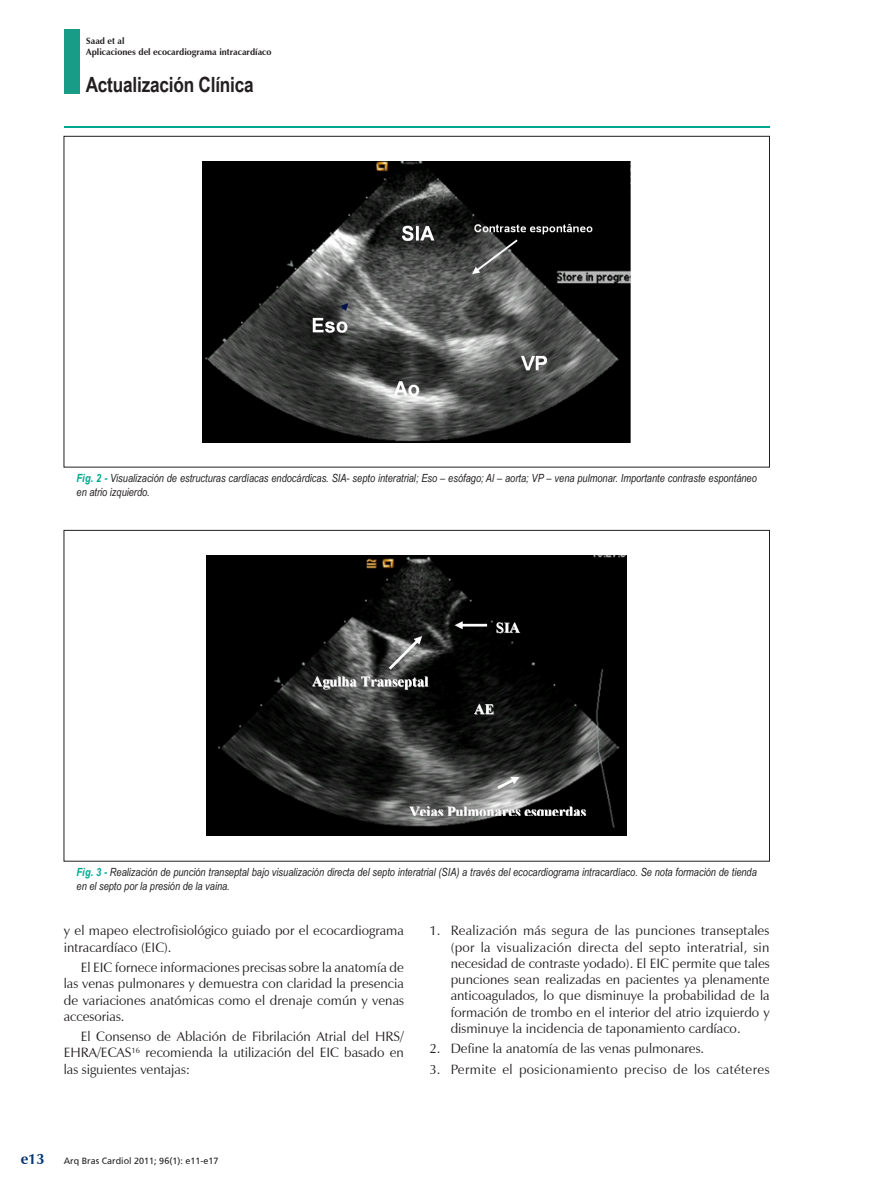
<style>
.page{position:relative;width:893px;height:1191px;background:#fff}
.page>*{position:absolute;margin:0;border:0;box-sizing:border-box;transform-origin:0 0}
.t1{font:700 21px "Arial Narrow";letter-spacing:-.01em;color:#231f20}
.t2{font:700 15px "Zapf Humanist 601 BT";color:#013775}
.Texto{font:13.5px/16.2px "Zapf Humanist 601 BT";color:#231f20;text-align:justify}
.Texto-2{font:13.5px "Zapf Humanist 601 BT";letter-spacing:.025em;color:#231f20}
._04_FIGURA_ref{font:italic 11.25px/13.5px "Arial Narrow";color:#231f20}
.t3{font:700 9px "Zapf Humanist 601 BT";color:#231f20}
.t4{font:9px "Frutiger";color:#231f20}
.s1{font-weight:700;color:#00a78e}
</style>
<div class="page">
<div style="left:64px;top:29px;width:16px;height:65px;background:#189c88"></div>
<hr style="left:64px;top:126px;width:706px;height:2px;background:#00a78e">
<img style="left:203px;top:161px;width:428px;height:281px">
<img style="left:206px;top:555px;width:421px;height:281px">
<p class="t3" style="left:86px;top:36px;width:40px">Saad et al</p>
<p class="t3" style="left:86px;top:47px;width:187px">Aplicaciones del ecocardiograma intracardíaco</p>
<p class="t1" style="left:86px;top:68px;width:170px">Actualización Clínica</p>
<p class="_04_FIGURA_ref" style="left:77px;top:471px;width:682px"><span class="s1">Fig. 2 -</span> Visualización de estructuras cardíacas endocárdicas. SIA- septo interatrial; Eso – esófago; Al – aorta; VP – vena pulmonar. Importante contraste espontáneo en atrio izquierdo.</p>
<p class="_04_FIGURA_ref" style="left:77px;top:865px;width:682px"><span class="s1">Fig. 3 -</span> Realización de punción transeptal bajo visualización directa del septo interatrial (SIA) a través del ecocardiograma intracardíaco. Se nota formación de tienda en el septo por la presión de la vaina.</p>
<p class="Texto" style="left:64px;top:922px;width:342px">y el mapeo electrofisiológico guiado por el ecocardiograma intracardíaco (EIC).</p>
<p class="Texto" style="left:64px;top:959px;width:342px;text-indent:17px">El EIC fornece informaciones precisas sobre la anatomía de las venas pulmonares y demuestra con claridad la presencia de variaciones anatómicas como el drenaje común y venas accesorias.</p>
<p class="Texto" style="left:64px;top:1028px;width:342px;text-indent:17px">El Consenso de Ablación de Fibrilación Atrial del HRS/ EHRA/ECAS<sup>16</sup> recomienda la utilización del EIC basado en las siguientes ventajas:</p>
<p class="Texto" style="left:451px;top:922px;width:320px;text-indent:-21px">1. Realización más segura de las punciones transeptales (por la visualización directa del septo interatrial, sin necesidad de contraste yodado). El EIC permite que tales punciones sean realizadas en pacientes ya plenamente anticoagulados, lo que disminuye la probabilidad de la formación de trombo en el interior del atrio izquierdo y disminuye la incidencia de taponamiento cardíaco.</p>
<p class="Texto" style="left:429px;top:1040px;width:276px">2. Define la anatomía de las venas pulmonares.</p>
<p class="Texto-2" style="left:429px;top:1060px;width:341px">3. Permite el posicionamiento preciso de los catéteres</p>
<p class="t2" style="left:21px;top:1149px;width:26px">e13</p>
<p class="t4" style="left:64px;top:1155px;width:156px">Arq Bras Cardiol 2011; 96(1): e11-e17</p>
</div>
